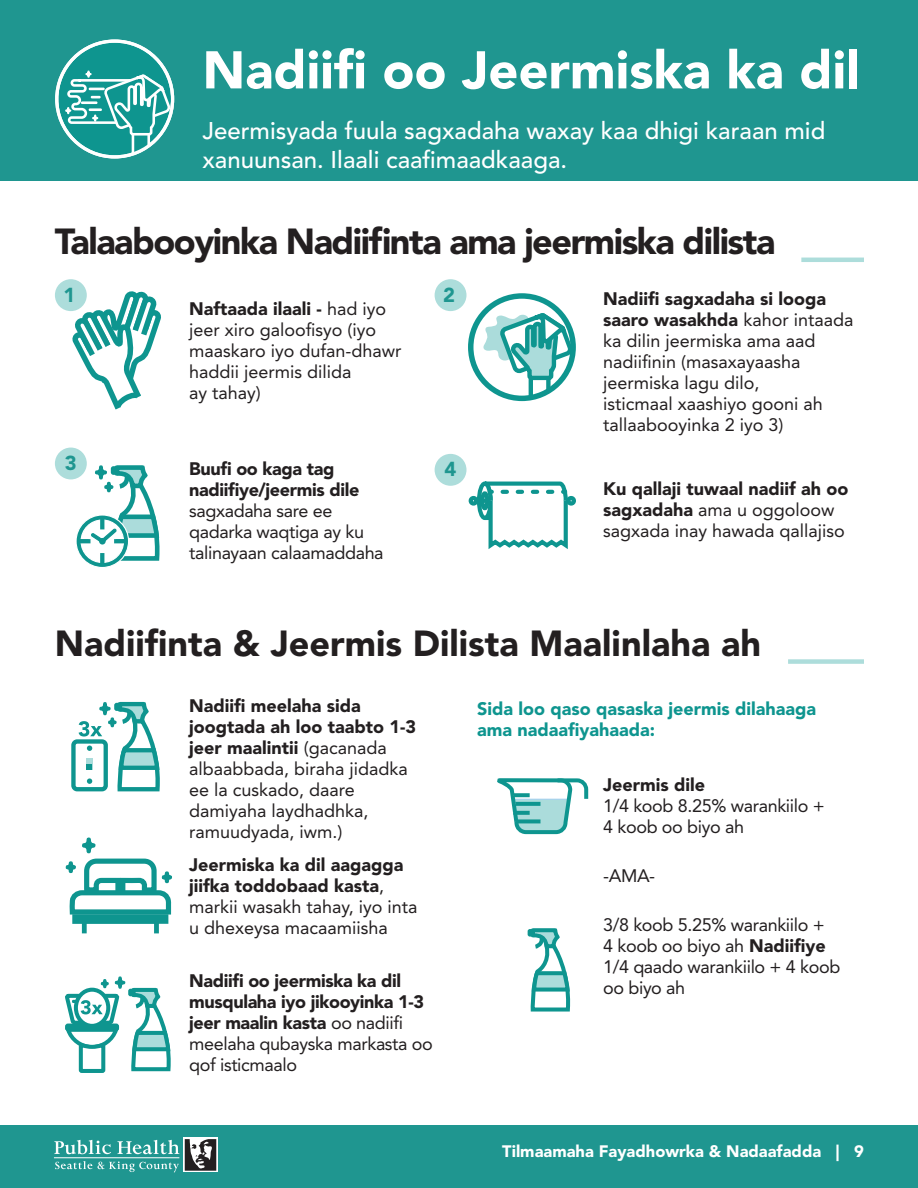
<style>
.page{position:relative;width:918px;height:1188px;background:#fff}
.page>*{position:absolute;margin:0;border:0;box-sizing:border-box;transform-origin:0 0}
.t1{font:900 52.5px "Avenir LT Std";color:#fff}
.t2{font:900 36px "Avenir LT Std";letter-spacing:-.04em;color:#231f20}
.t3{font:900 36px "Avenir LT Std";color:#231f20}
.t4{font:500 24px/28.8px "Avenir LT Std";color:#fff}
.t5{font:900 20.1px "Avenir LT Std";color:#1f9690}
.t6{font:18px/21px "Avenir LT Std";color:#231f20}
.t7{font:18px/21px "Avenir LT Std";letter-spacing:-.02em;color:#231f20}
.t8{font:900 18px/21px "Avenir LT Std";letter-spacing:-.02em;color:#231f20}
.t9{font:900 18px/21px "Avenir LT Std";color:#0e958f}
.t10{font:900 18px "Avenir LT Std";color:#231f20}
.t11{font:900 16.5px "Avenir LT Std";color:#fff}
.s1{font-weight:900}
.s2{font-weight:400}
</style>
<div class="page">
<div style="left:0;top:0;width:918px;height:180px;background:#1f9690"></div>
<div style="left:0;top:1125px;width:918px;height:63px;background:#1f9690"></div>
<svg style="left:57px;top:41px;width:116px;height:116px"></svg>
<svg style="left:64px;top:55px;width:111px;height:104px"></svg>
<div style="left:184px;top:1138px;width:34px;height:34px;background:#c0bebf"></div>
<svg style="left:55px;top:1161px;width:124px;height:11px"></svg>
<svg style="left:185px;top:1139px;width:31px;height:32px"></svg>
<svg style="left:54px;top:1140px;width:57px;height:14px"></svg>
<svg style="left:117px;top:1140px;width:62px;height:14px"></svg>
<hr style="left:54px;top:1158px;width:125px;height:1px;background:#fff">
<div style="left:71px;top:739px;width:37px;height:52px;border:4px solid #0e958f;border-radius:4px"></div>
<svg style="left:79px;top:701px;width:81px;height:91px"></svg>
<svg style="left:497px;top:778px;width:92px;height:57px"></svg>
<svg style="left:513px;top:793px;width:17px;height:4px"></svg>
<svg style="left:513px;top:811px;width:17px;height:4px"></svg>
<svg style="left:515px;top:802px;width:26px;height:4px"></svg>
<svg style="left:515px;top:819px;width:26px;height:4px"></svg>
<svg style="left:65px;top:976px;width:106px;height:97px"></svg>
<svg style="left:65px;top:837px;width:107px;height:96px"></svg>
<div style="left:788px;top:659px;width:76px;height:5px;background:#addddb"></div>
<svg style="left:72px;top:291px;width:89px;height:119px"></svg>
<svg style="left:75px;top:465px;width:85px;height:103px"></svg>
<div style="left:100px;top:553px;width:4px;height:13px;border:3px solid #0e958f"></div>
<div style="left:468px;top:293px;width:108px;height:108px;border:5px solid #0e958f;border-radius:50%"></div>
<svg style="left:483px;top:304px;width:93px;height:98px"></svg>
<div style="left:469px;top:496px;width:9px;height:10px;border:4px solid #0e958f;border-radius:50%"></div>
<div style="left:566px;top:496px;width:10px;height:10px;border:4px solid #0e958f;border-radius:50%"></div>
<svg style="left:471px;top:481px;width:103px;height:68px"></svg>
<hr style="left:801px;top:258px;width:63px;height:4px;background:#addddb">
<div style="left:55px;top:279px;width:32px;height:32px;background:#addddb;border-radius:50%"></div>
<div style="left:55px;top:448px;width:32px;height:31px;background:#addddb;border-radius:50%"></div>
<div style="left:435px;top:279px;width:32px;height:32px;background:#addddb;border-radius:50%"></div>
<div style="left:435px;top:454px;width:32px;height:32px;background:#addddb;border-radius:50%"></div>
<svg style="left:527px;top:928px;width:44px;height:84px"></svg>
<h1 class="t1" style="left:202px;top:38px;width:659px">Nadiifi oo Jeermiska ka dil</h1>
<h3 class="t4" style="left:202px;top:117px;width:624px">Jeermisyada fuula sagxadaha waxay kaa dhigi karaan mid xanuunsan. Ilaali caafimaadkaaga.</h3>
<p class="t2" style="left:55px;top:220px;width:722px">Talaabooyinka Nadiifinta ama jeermiska dilista</p>
<p class="t6" style="left:189px;top:298px;width:214px"><span class="s1">Naftaada ilaali -</span> had iyo jeer xiro galoofisyo (iyo maaskaro iyo dufan-dhawr haddii jeermis dilida<br>ay tahay)</p>
<p class="t5" style="left:64px;top:282px;width:13px">1</p>
<p class="t5" style="left:443px;top:282px;width:13px">2</p>
<p class="t6" style="left:603px;top:288px;width:252px"><span class="s1">Nadiifi sagxadaha si looga saaro wasakhda</span> kahor intaada ka dilin jeermiska ama aad nadiifinin (masaxayaasha jeermiska lagu dilo,<br>isticmaal xaashiyo gooni ah tallaabooyinka 2 iyo 3)</p>
<p class="t5" style="left:65px;top:451px;width:13px">3</p>
<p class="t5" style="left:444px;top:457px;width:13px">4</p>
<p class="t7" style="left:189px;top:458px;width:196px"><span class="s1">Buufi oo kaga tag nadiifiye/jeermis dile </span>sagxadaha sare ee qadarka waqtiga ay ku talinayaan calaamaddaha</p>
<p class="t6" style="left:603px;top:479px;width:247px"><span class="s1">Ku qallaji tuwaal nadiif ah oo sagxadaha</span> ama u oggoloow sagxada inay hawada qallajiso</p>
<p class="t3" style="left:55px;top:621px;width:708px">Nadiifinta &amp; Jeermis Dilista Maalinlaha ah</p>
<p class="t6" style="left:189px;top:695px;width:228px"><span class="s1">Nadiifi meelaha sida joogtada ah loo taabto 1-3 jeer maalintii</span> (gacanada albaabbada, biraha jidadka ee la cuskado, daare damiyaha laydhadhka, ramuudyada, iwm.)</p>
<p class="t6" style="left:189px;top:855px;width:230px"><span class="s1">Jeermiska ka dil aagagga jiifka toddobaad kasta</span>, markii wasakh tahay, iyo inta u dhexeysa macaamiisha</p>
<p class="t8" style="left:189px;top:971px;width:245px">Nadiifi oo jeermiska ka dil musqulaha iyo jikooyinka 1-3 jeer maalin kasta <span class="s2">oo nadiifi meelaha qubayska markasta oo qof isticmaalo</span></p>
<p class="t9" style="left:477px;top:698px;width:341px">Sida loo qaso qasaska jeermis dilahaaga ama nadaafiyahaada:</p>
<p class="t10" style="left:603px;top:774px;width:104px">Jeermis dile</p>
<p class="t7" style="left:603px;top:796px;width:223px">1/4 koob 8.25% warankiilo +<br>4 koob oo biyo ah</p>
<p class="t6" style="left:603px;top:865px;width:54px">-AMA-</p>
<p class="t7" style="left:603px;top:914px;width:224px">3/8 koob 5.25% warankiilo +<br>4 koob oo biyo ah <span class="s1">Nadiifiye</span></p>
<p class="t7" style="left:603px;top:956px;width:239px">1/4 qaado warankiilo + 4 koob oo biyo ah</p>
<p class="t11" style="left:502px;top:1141px;width:363px">Tilmaamaha Fayadhowrka &amp; Nadaafadda | 9</p>
</div>
